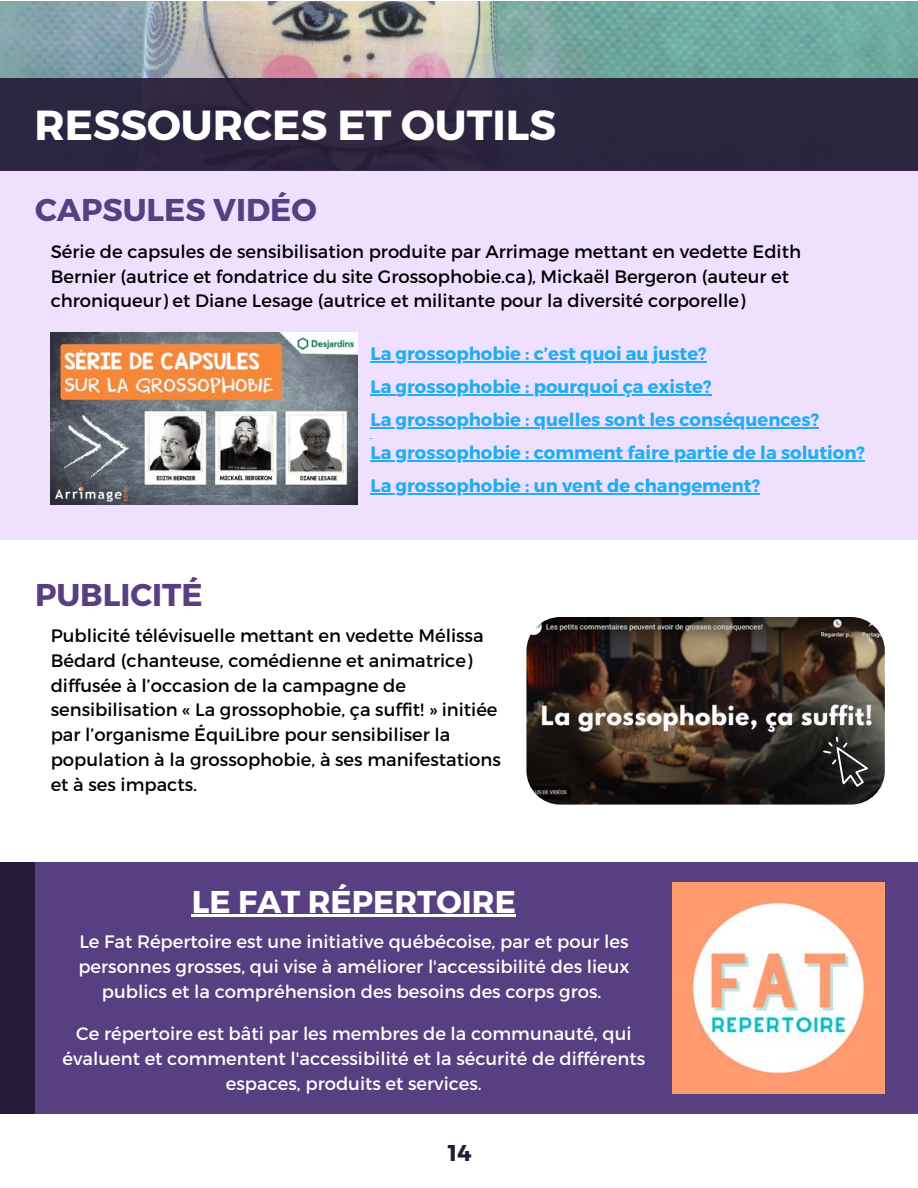
<style>
.page{position:relative;width:918px;height:1188px;background:#fff}
.page>*{position:absolute;margin:0;border:0;box-sizing:border-box;transform-origin:0 0}
.t1{font:700 42px "Montserrat";color:#fff}
.t2{font:700 31.5px "Montserrat";color:#573f81}
.t3{font:700 31.5px "Montserrat";color:#fff}
.t4{font:700 22.8px "Montserrat";color:#251b37}
.t5{font:18px/24.8px "Montserrat";color:#000}
.t6{font:18px/25px "Montserrat";color:#fff;text-align:center}
.t7{font:700 18px "Montserrat";color:#20adf4}
</style>
<div class="page">
<div style="left:0;top:139px;width:918px;height:401px;background:#f0e0ff"></div>
<img style="left:51px;top:333px;width:307px;height:172px">
<hr style="left:371px;top:361px;width:336px;height:1px;background:#20adf4">
<svg style="left:371px;top:394px;width:25px;height:1px"></svg>
<hr style="left:396px;top:394px;width:316px;height:1px;background:#20adf4">
<hr style="left:371px;top:427px;width:448px;height:1px;background:#20adf4">
<hr style="left:371px;top:460px;width:494px;height:1px;background:#20adf4">
<hr style="left:371px;top:493px;width:389px;height:1px;background:#20adf4">
<div style="left:0;top:862px;width:918px;height:252px;background:#573f81"></div>
<img style="left:673px;top:882px;width:211px;height:212px">
<div style="left:0;top:862px;width:35px;height:252px;background:#251b37"></div>
<hr style="left:192px;top:914px;width:324px;height:3px;background:#fff">
<img style="left:0;top:1px;width:918px;height:77px">
<div style="left:0;top:78px;width:918px;height:92px;background:#2b2640"></div>
<img style="left:526px;top:617px;width:359px;height:188px;border-radius:34px">
<svg style="left:823px;top:736px;width:49px;height:53px;background:#3b3a39"></svg>
<p class="t1" style="left:34px;top:98px;width:523px">RESSOURCES ET OUTILS</p>
<h3 class="t2" style="left:35px;top:189px;width:283px">CAPSULES VIDÉO</h3>
<h3 class="t5" style="left:51px;top:238px;width:752px">Série de capsules de sensibilisation produite par Arrimage mettant en vedette Edith<br>Bernier (autrice et fondatrice du site Grossophobie.ca), Mickaël Bergeron (auteur et chroniqueur) et Diane Lesage (autrice et militante pour la diversité corporelle)</h3>
<p class="t2" style="left:35px;top:574px;width:169px">PUBLICITÉ</p>
<h1 class="t7" style="left:371px;top:342px;width:338px">La grossophobie : c’est quoi au juste?</h1>
<h2 class="t7" style="left:371px;top:375px;width:342px">La grossophobie : pourquoi ça existe?</h2>
<p class="t7" style="left:371px;top:408px;width:450px">La grossophobie : quelles sont les conséquences?</p>
<h3 class="t7" style="left:371px;top:441px;width:496px">La grossophobie : comment faire partie de la solution?</h3>
<h3 class="t7" style="left:371px;top:474px;width:391px">La grossophobie : un vent de changement?</h3>
<p class="t5" style="left:51px;top:622px;width:452px">Publicité télévisuelle mettant en vedette Mélissa Bédard (chanteuse, comédienne et animatrice) diffusée à l’occasion de la campagne de sensibilisation « La grossophobie, ça suffit! » initiée par l’organisme ÉquiLibre pour sensibiliser la population à la grossophobie, à ses manifestations et à ses impacts.</p>
<h2 class="t3" style="left:192px;top:881px;width:326px">LE FAT RÉPERTOIRE</h2>
<p class="t6" style="left:78px;top:928px;width:553px">Le Fat Répertoire est une initiative québécoise, par et pour les personnes grosses, qui vise à améliorer l'accessibilité des lieux publics et la compréhension des besoins des corps gros.</p>
<p class="t6" style="left:63px;top:1020px;width:584px">Ce répertoire est bâti par les membres de la communauté, qui évaluent et commentent l'accessibilité et la sécurité de différents espaces, produits et services.</p>
<h3 class="t4" style="left:448px;top:1138px;width:25px">14</h3>
</div>
